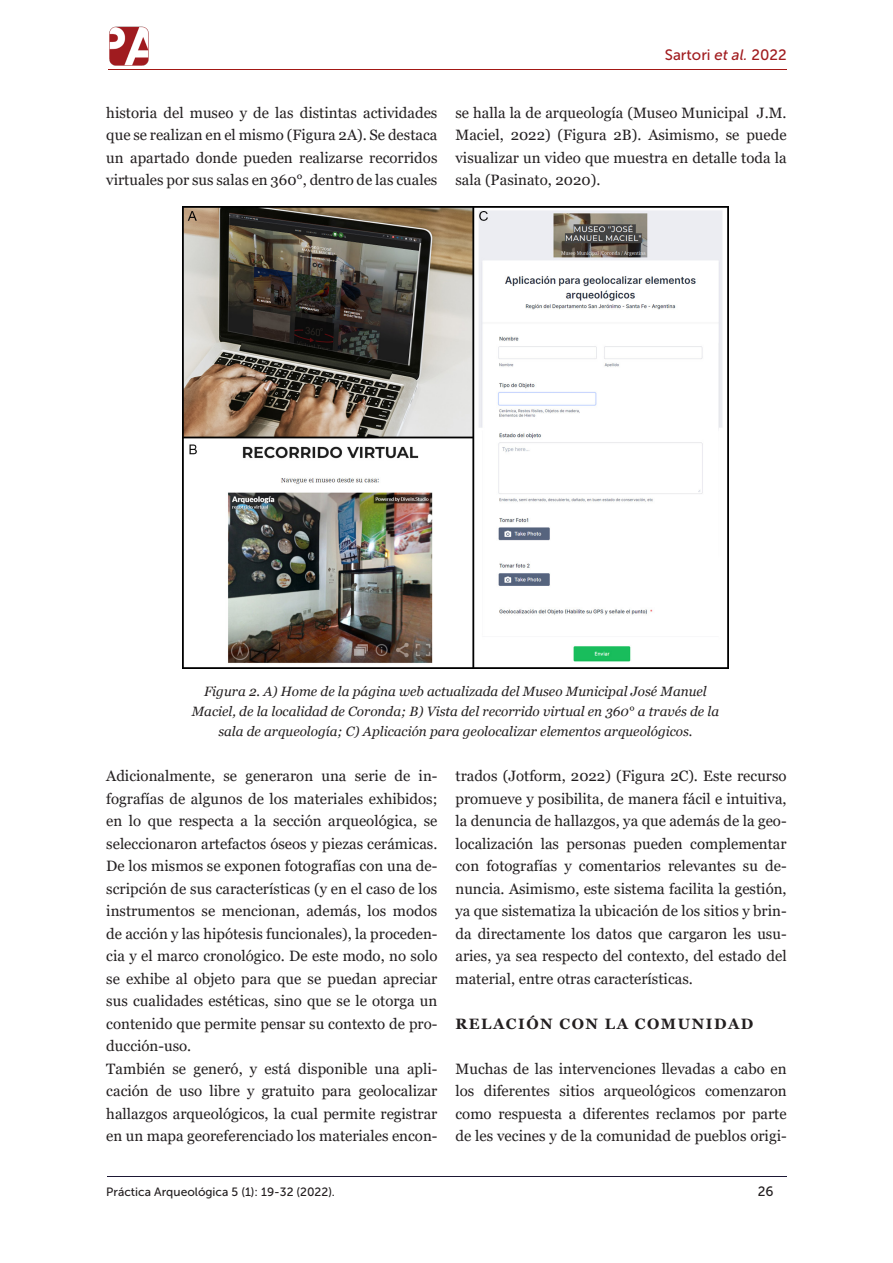
<style>
.page{position:relative;width:893px;height:1263px;background:#fff}
.page>*{position:absolute;margin:0;border:0;box-sizing:border-box;transform-origin:0 0}
.t1{font:15px/22.5px "Georgia";color:#231f20;text-align:justify}
.t2{font:700 15px "Georgia";letter-spacing:.1em;color:#231f20}
.t3{font:15px "Museo Sans 500";color:#a11c1f}
.t4{font:italic 13.5px/20.2px "Georgia";color:#231f20;text-align:center}
.t5{font:13.5px "Museo Sans 500";color:#231f20}
.t6{font:12px "Museo Sans 500";color:#231f20}
.s1{font-style:italic}
</style>
<div class="page">
<hr style="left:107px;top:1176px;width:680px;height:1px;background:#1b1734">
<img style="left:109px;top:26px;width:40px;height:40px">
<hr style="left:108px;top:69px;width:679px;height:1px;background:#a31815">
<img style="left:182px;top:207px;width:547px;height:462px">
<p class="t3" style="left:665px;top:47px;width:123px">Sartori <span class="s1">et al.</span> 2022</p>
<p class="t1" style="left:106px;top:102px;width:333px">historia del museo y de las distintas actividades que se realizan en el mismo (Figura 2A). Se destaca un apartado donde pueden realizarse recorridos virtuales por sus salas en 360°, dentro de las cuales</p>
<p class="t1" style="left:455px;top:102px;width:333px">se halla la de arqueología (Museo Municipal J.M.<br>Maciel, 2022) (Figura 2B). Asimismo, se puede visualizar un video que muestra en detalle toda la sala (Pasinato, 2020).</p>
<p class="t4" style="left:192px;top:681px;width:529px">Figura 2. A) Home de la página web actualizada del Museo Municipal José Manuel<br>Maciel, de la localidad de Coronda; B) Vista del recorrido virtual en 360° a través de la sala de arqueología; C) Aplicación para geolocalizar elementos arqueológicos.</p>
<p class="t1" style="left:106px;top:765px;width:333px">Adicionalmente, se generaron una serie de in&shy;fografías de algunos de los materiales exhibidos; en lo que respecta a la sección arqueológica, se seleccionaron artefactos óseos y piezas cerámicas.<br>De los mismos se exponen fotografías con una de&shy;scripción de sus características (y en el caso de los instrumentos se mencionan, además, los modos de acción y las hipótesis funcionales), la proceden&shy;cia y el marco cronológico. De este modo, no solo se exhibe al objeto para que se puedan apreciar sus cualidades estéticas, sino que se le otorga un contenido que permite pensar su contexto de pro&shy;ducción-uso.</p>
<p class="t1" style="left:106px;top:1057px;width:333px">También se generó, y está disponible una apli&shy;cación de uso libre y gratuito para geolocalizar hallazgos arqueológicos, la cual permite registrar en un mapa georeferenciado los materiales encon-</p>
<p class="t1" style="left:455px;top:765px;width:333px">trados (Jotform, 2022) (Figura 2C). Este recurso promueve y posibilita, de manera fácil e intuitiva, la denuncia de hallazgos, ya que además de la geo&shy;localización las personas pueden complementar con fotografías y comentarios relevantes su de&shy;nuncia. Asimismo, este sistema facilita la gestión, ya que sistematiza la ubicación de los sitios y brin&shy;da directamente los datos que cargaron les usu&shy;aries, ya sea respecto del contexto, del estado del material, entre otras características.</p>
<p class="t2" style="left:455px;top:1014px;width:299px">RELACIÓN CON LA COMUNIDAD</p>
<p class="t1" style="left:455px;top:1057px;width:333px">Muchas de las intervenciones llevadas a cabo en los diferentes sitios arqueológicos comenzaron como respuesta a diferentes reclamos por parte de les vecines y de la comunidad de pueblos origi-</p>
<p class="t6" style="left:106px;top:1185px;width:230px">Práctica Arqueológica 5 (1): 19-32 (2022).</p>
<p class="t5" style="left:758px;top:1184px;width:17px">26</p>
</div>
